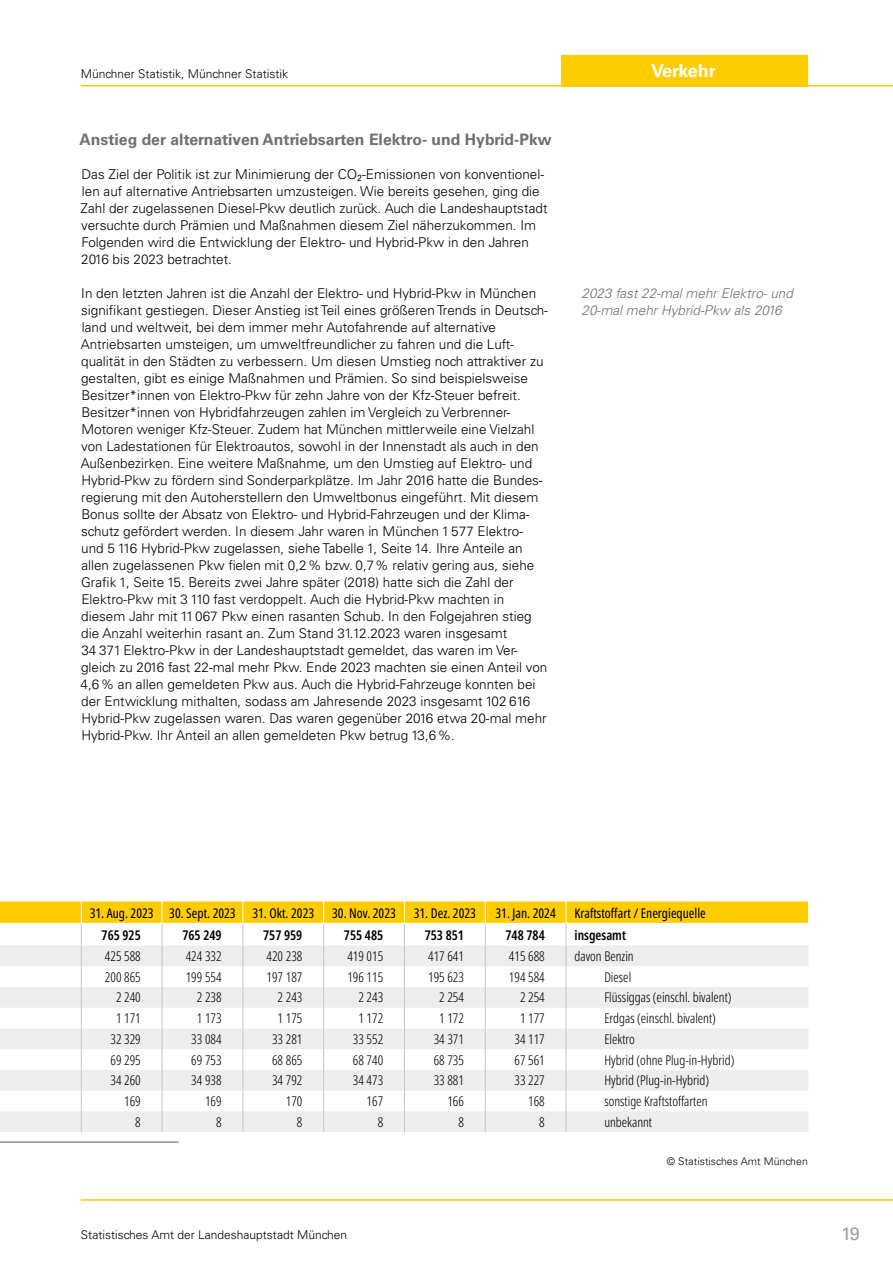
<style>
.page{position:relative;width:893px;height:1263px;background:#fff}
.page>*{position:absolute;margin:0;border:0;box-sizing:border-box;transform-origin:0 0}
.t1{font:700 18px "Univers LT Std";letter-spacing:-.02em;color:#fff}
.t2{font:18px "Univers LT Std";color:#9d9d9c}
._30_Zwischentitel{font:700 15.75px "Univers LT Std";color:#706f6f}
._40_Text_mit_Abstand{font:300 13.5px/17px "Univers LT Std";color:#000}
.t3{font:italic 300 13.5px/17px "Univers LT Std";color:#706f6f}
.t4{font:300 extra-condensed 13.35px "Noto Sans";color:#000}
.t5{font:extra-condensed 13.35px "Noto Sans";color:#000}
.t6{font:600 extra-condensed 13.35px "Noto Sans";color:#000}
.t7{font:300 12px "Univers LT Std";color:#000}
.t8{font:300 10.5px "Univers LT Std";letter-spacing:.005em;color:#000}
</style>
<div class="page">
<div style="left:561px;top:55px;width:247px;height:31px;background:#fc0"></div>
<hr style="left:81px;top:1199px;width:812px;height:2px;background:#fc0">
<hr style="left:81px;top:85px;width:812px;height:2px;background:#fc0">
<hr style="left:0;top:1142px;width:179px;height:1px;background:#575756">
<svg style="left:0;top:901px;width:809px;height:231px"></svg>
<p class="t7" style="left:81px;top:67px;width:209px">Münchner Statistik, Münchner Statistik</p>
<h1 class="t1" style="left:651px;top:61px;width:66px">Verkehr</h1>
<h2 class="_30_Zwischentitel" style="left:80px;top:130px;width:474px">Anstieg der alternativen Antriebsarten Elektro- und Hybrid-Pkw</h2>
<p class="_40_Text_mit_Abstand" style="left:81px;top:165px;width:468px">Das Ziel der Politik ist zur Minimierung der CO<sub>2</sub>-Emissionen von konventionel&shy;len auf alternative Antriebsarten umzusteigen. Wie bereits gesehen, ging die Zahl der zugelassenen Diesel-Pkw deutlich zurück. Auch die Landeshauptstadt versuchte durch Prämien und Maßnahmen diesem Ziel näherzukommen. Im Folgenden wird die Entwicklung der Elektro- und Hybrid-Pkw in den Jahren 2016 bis 2023 betrachtet.</p>
<p class="_40_Text_mit_Abstand" style="left:81px;top:284px;width:469px">In den letzten Jahren ist die Anzahl der Elektro- und Hybrid-Pkw in München signifikant gestiegen. Dieser Anstieg ist Teil eines größeren Trends in Deutsch&shy;land und weltweit, bei dem immer mehr Autofahrende auf alternative Antriebsarten umsteigen, um umweltfreundlicher zu fahren und die Luft&shy;qualität in den Städten zu verbessern. Um diesen Umstieg noch attraktiver zu gestalten, gibt es einige Maßnahmen und Prämien. So sind beispielsweise Besitzer*innen von Elektro-Pkw für zehn Jahre von der Kfz-Steuer befreit.<br>Besitzer*innen von Hybridfahrzeugen zahlen im Vergleich zu Verbrenner-Motoren weniger Kfz-Steuer. Zudem hat München mittlerweile eine Vielzahl von Ladestationen für Elektroautos, sowohl in der Innenstadt als auch in den Außenbezirken. Eine weitere Maßnahme, um den Umstieg auf Elektro- und Hybrid-Pkw zu fördern sind Sonderparkplätze. Im Jahr 2016 hatte die Bundes&shy;regierung mit den Autoherstellern den Umweltbonus eingeführt. Mit diesem Bonus sollte der Absatz von Elektro- und Hybrid-Fahrzeugen und der Klima&shy;schutz gefördert werden. In diesem Jahr waren in München 1 577 Elektro&shy;und 5 116 Hybrid-Pkw zugelassen, siehe Tabelle 1, Seite 14. Ihre Anteile an allen zugelassenen Pkw fielen mit 0,2% bzw. 0,7% relativ gering aus, siehe Grafik 1, Seite 15. Bereits zwei Jahre später (2018) hatte sich die Zahl der Elektro-Pkw mit 3 110 fast verdoppelt. Auch die Hybrid-Pkw machten in diesem Jahr mit 11067 Pkw einen rasanten Schub. In den Folgejahren stieg die Anzahl weiterhin rasant an. Zum Stand 31.12.2023 waren insgesamt<br>34 371 Elektro-Pkw in der Landeshauptstadt gemeldet, das waren im Ver&shy;gleich zu 2016 fast 22-mal mehr Pkw. Ende 2023 machten sie einen Anteil von 4,6% an allen gemeldeten Pkw aus. Auch die Hybrid-Fahrzeuge konnten bei der Entwicklung mithalten, sodass am Jahresende 2023 insgesamt 102 616<br>Hybrid-Pkw zugelassen waren. Das waren gegenüber 2016 etwa 20-mal mehr Hybrid-Pkw. Ihr Anteil an allen gemeldeten Pkw betrug 13,6%.</p>
<p class="t3" style="left:582px;top:285px;width:213px">2023 fast 22-mal mehr Elektro- und<br>20-mal mehr Hybrid-Pkw als 2016</p>
<p class="t5" style="left:90px;top:904px;width:226px">31. Aug. 2023 30. Sept. 2023 31. Okt. 2023</p>
<p class="t5" style="left:332px;top:904px;width:65px">30. Nov. 2023</p>
<p class="t5" style="left:414px;top:904px;width:64px">31. Dez. 2023</p>
<p class="t5" style="left:495px;top:904px;width:62px">31. Jan. 2024</p>
<p class="t5" style="left:575px;top:904px;width:133px">Kraftstoffart / Energiequelle</p>
<p class="t6" style="left:102px;top:925px;width:41px">765 925</p>
<p class="t6" style="left:182px;top:925px;width:41px">765 249</p>
<p class="t6" style="left:263px;top:925px;width:41px">757 959</p>
<p class="t6" style="left:344px;top:925px;width:41px">755 485</p>
<p class="t6" style="left:425px;top:925px;width:41px">753 851</p>
<p class="t6" style="left:506px;top:925px;width:41px">748 784</p>
<p class="t6" style="left:575px;top:925px;width:53px">insgesamt</p>
<p class="t4" style="left:105px;top:947px;width:37px">425 588</p>
<p class="t4" style="left:186px;top:947px;width:37px">424 332</p>
<p class="t4" style="left:267px;top:947px;width:37px">420 238</p>
<p class="t4" style="left:347px;top:947px;width:37px">419 015</p>
<p class="t4" style="left:428px;top:947px;width:37px">417 641</p>
<p class="t4" style="left:509px;top:947px;width:37px">415 688</p>
<p class="t4" style="left:575px;top:947px;width:61px">davon Benzin</p>
<p class="t4" style="left:105px;top:967px;width:37px">200 865</p>
<p class="t4" style="left:186px;top:967px;width:37px">199 554</p>
<p class="t4" style="left:267px;top:967px;width:37px">197 187</p>
<p class="t4" style="left:347px;top:967px;width:37px">196 115</p>
<p class="t4" style="left:428px;top:967px;width:37px">195 623</p>
<p class="t4" style="left:509px;top:967px;width:37px">194 584</p>
<p class="t4" style="left:604px;top:967px;width:28px">Diesel</p>
<p class="t4" style="left:116px;top:988px;width:26px">2 240</p>
<p class="t4" style="left:197px;top:988px;width:26px">2 238</p>
<p class="t4" style="left:278px;top:988px;width:26px">2 243</p>
<p class="t4" style="left:358px;top:988px;width:26px">2 243</p>
<p class="t4" style="left:439px;top:988px;width:26px">2 254</p>
<p class="t4" style="left:520px;top:988px;width:26px">2 254</p>
<p class="t4" style="left:604px;top:988px;width:129px">Flüssiggas (einschl. bivalent)</p>
<p class="t4" style="left:116px;top:1009px;width:26px">1 171</p>
<p class="t4" style="left:197px;top:1009px;width:26px">1 173</p>
<p class="t4" style="left:278px;top:1009px;width:26px">1 175</p>
<p class="t4" style="left:358px;top:1009px;width:26px">1 172</p>
<p class="t4" style="left:439px;top:1009px;width:26px">1 172</p>
<p class="t4" style="left:520px;top:1009px;width:26px">1 177</p>
<p class="t4" style="left:604px;top:1009px;width:113px">Erdgas (einschl. bivalent)</p>
<p class="t4" style="left:110px;top:1030px;width:32px">32 329</p>
<p class="t4" style="left:191px;top:1030px;width:32px">33 084</p>
<p class="t4" style="left:272px;top:1030px;width:32px">33 281</p>
<p class="t4" style="left:353px;top:1030px;width:32px">33 552</p>
<p class="t4" style="left:434px;top:1030px;width:32px">34 371</p>
<p class="t4" style="left:514px;top:1030px;width:32px">34 117</p>
<p class="t4" style="left:604px;top:1030px;width:32px">Elektro</p>
<p class="t4" style="left:110px;top:1050px;width:32px">69 295</p>
<p class="t4" style="left:191px;top:1050px;width:32px">69 753</p>
<p class="t4" style="left:272px;top:1050px;width:32px">68 865</p>
<p class="t4" style="left:353px;top:1050px;width:32px">68 740</p>
<p class="t4" style="left:434px;top:1050px;width:32px">68 735</p>
<p class="t4" style="left:514px;top:1050px;width:32px">67 561</p>
<p class="t4" style="left:604px;top:1050px;width:132px">Hybrid (ohne Plug-in-Hybrid)</p>
<p class="t4" style="left:110px;top:1071px;width:32px">34 260</p>
<p class="t4" style="left:191px;top:1071px;width:32px">34 938</p>
<p class="t4" style="left:272px;top:1071px;width:32px">34 792</p>
<p class="t4" style="left:353px;top:1071px;width:32px">34 473</p>
<p class="t4" style="left:434px;top:1071px;width:32px">33 881</p>
<p class="t4" style="left:514px;top:1071px;width:32px">33 227</p>
<p class="t4" style="left:604px;top:1071px;width:106px">Hybrid (Plug-in-Hybrid)</p>
<p class="t4" style="left:124px;top:1092px;width:18px">169</p>
<p class="t4" style="left:205px;top:1092px;width:18px">169</p>
<p class="t4" style="left:286px;top:1092px;width:18px">170</p>
<p class="t4" style="left:367px;top:1092px;width:18px">167</p>
<p class="t4" style="left:447px;top:1092px;width:18px">166</p>
<p class="t4" style="left:528px;top:1092px;width:18px">168</p>
<p class="t4" style="left:604px;top:1092px;width:105px">sonstige Kraftstoffarten</p>
<p class="t4" style="left:135px;top:1112px;width:7px">8</p>
<p class="t4" style="left:216px;top:1112px;width:7px">8</p>
<p class="t4" style="left:297px;top:1112px;width:7px">8</p>
<p class="t4" style="left:378px;top:1112px;width:7px">8</p>
<p class="t4" style="left:458px;top:1112px;width:7px">8</p>
<p class="t4" style="left:539px;top:1112px;width:7px">8</p>
<p class="t4" style="left:604px;top:1112px;width:49px">unbekannt</p>
<p class="t7" style="left:81px;top:1228px;width:268px">Statistisches Amt der Landeshauptstadt München</p>
<p class="t8" style="left:667px;top:1155px;width:143px">© Statistisches Amt München</p>
<h1 class="t2" style="left:841px;top:1223px;width:20px">19</h1>
</div>
